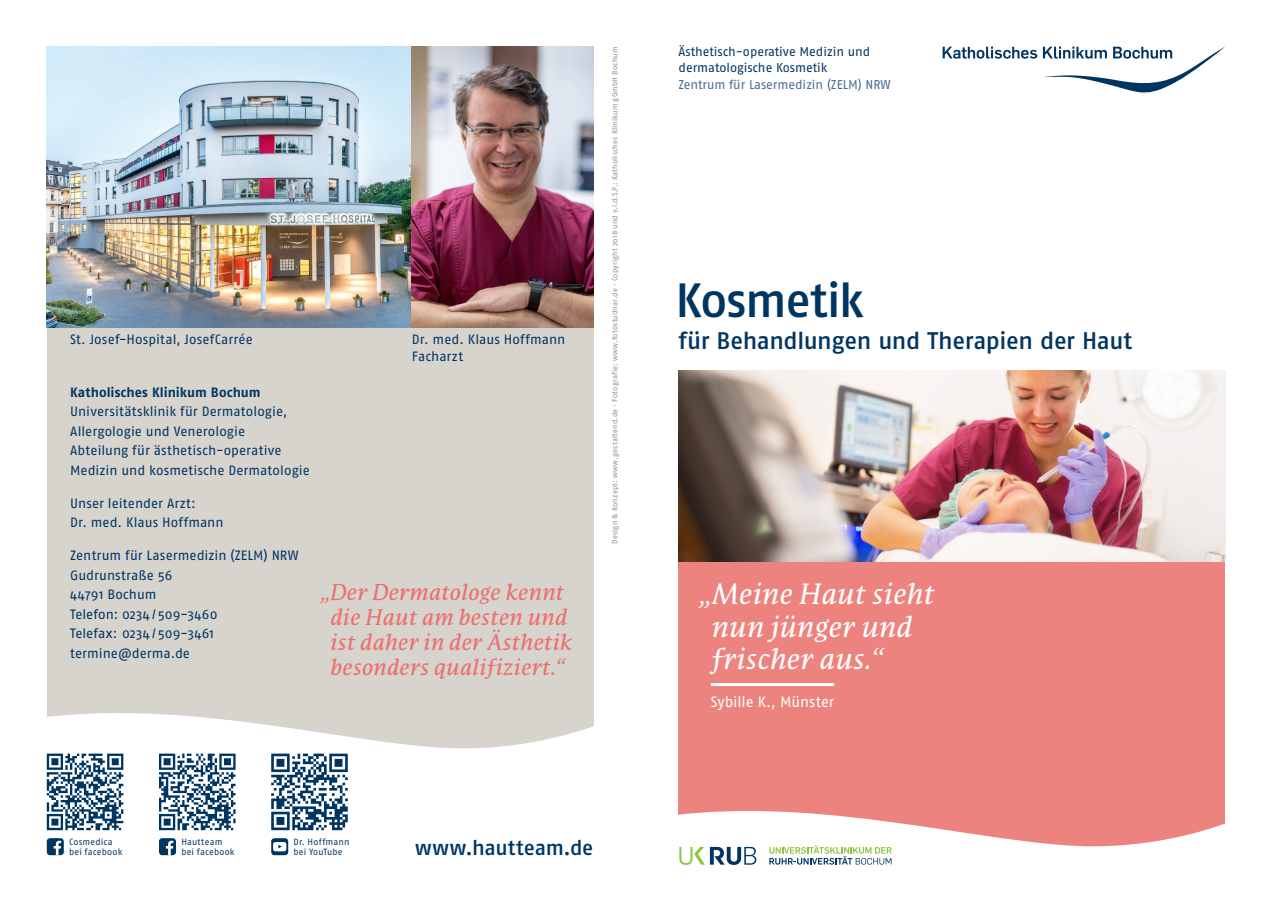
<style>
.page{position:relative;width:1272px;height:902px;background:#fff}
.page>*{position:absolute;margin:0;border:0;box-sizing:border-box;transform-origin:0 0}
.t1{font:500 48px "Fago No";letter-spacing:-.03em;color:#003562}
.t2{font:italic 27px/32.4px "Parable LF";color:#fff}
.t3{font:500 24px "Fago No";letter-spacing:-.015em;color:#003562}
.t4{font:italic 21px/25.2px "Parable LF";color:#eb6f6d;text-align:center}
.t5{font:500 21px "Fago No";letter-spacing:-.005em;color:#003562}
.t6{font:15px "Fago No";letter-spacing:-.005em;color:#fff}
.t7{font:13.5px/19.5px "Fago No";letter-spacing:.005em;color:#003562}
.t8{font:700 13.5px "Fago No";letter-spacing:.005em;color:#003562}
.t9{font:12.75px/16.5px "Fago No";letter-spacing:-.005em;color:#003562}
.t10{font:12.75px "Fago No";letter-spacing:-.005em;color:#476d96}
.t11{font:9px/10.5px "Fago No";letter-spacing:.02em;color:#003562}
.t12{font:7.5px "Fago No";letter-spacing:.025em;color:#989180}
</style>
<div class="page">
<div style="left:678px;top:397px;width:547px;height:500px;background:#ed837e"></div>
<img style="left:678px;top:370px;width:547px;height:191px">
<hr style="left:711px;top:683px;width:123px;height:3px;background:#fff">
<div style="left:47px;top:47px;width:546px;height:831px;background:#d7d3cd"></div>
<img style="left:47px;top:47px;width:546px;height:280px">
<svg style="left:46px;top:708px;width:548px;height:170px;fill:#fff"></svg>
<div style="left:47px;top:838px;width:17px;height:17px;background:#003562;border-radius:3px"></div>
<svg style="left:54px;top:840px;width:7px;height:15px"></svg>
<div style="left:159px;top:838px;width:17px;height:17px;background:#003562;border-radius:3px"></div>
<svg style="left:166px;top:840px;width:7px;height:15px"></svg>
<svg style="left:47px;top:753px;width:76px;height:77px"></svg>
<svg style="left:271px;top:838px;width:17px;height:17px"></svg>
<svg style="left:273px;top:841px;width:13px;height:10px"></svg>
<svg style="left:159px;top:753px;width:76px;height:77px"></svg>
<svg style="left:271px;top:753px;width:77px;height:77px"></svg>
<svg style="left:678px;top:811px;width:547px;height:86px;fill:#fff"></svg>
<svg style="left:710px;top:846px;width:46px;height:18px"></svg>
<svg style="left:679px;top:846px;width:25px;height:18px"></svg>
<svg style="left:769px;top:845px;width:122px;height:19px"></svg>
<svg style="left:942px;top:46px;width:283px;height:46px"></svg>
<p class="t7" style="left:70px;top:330px;width:184px">St. Josef-Hospital, JosefCarrée</p>
<p class="t7" style="left:412px;top:331px;width:155px;line-height:16.5px">Dr. med. Klaus Hoffmann<br>Facharzt</p>
<p class="t8" style="left:70px;top:384px;width:192px">Katholisches Klinikum Bochum</p>
<p class="t7" style="left:70px;top:402px;width:241px">Universitätsklinik für Dermatologie, Allergologie und Venerologie<br>Abteilung für ästhetisch-operative Medizin und kosmetische Dermatologie</p>
<p class="t7" style="left:70px;top:493px;width:155px">Unser leitender Arzt:<br>Dr. med. Klaus Hoffmann</p>
<p class="t7" style="left:70px;top:546px;width:230px">Zentrum für Lasermedizin (ZELM) NRW<br>Gudrunstraße 56<br>44791 Bochum<br>Telefon: 0234/509-3460<br>Telefax: 0234/509-3461 termine@derma.de</p>
<h3 class="t4" style="left:321px;top:579px;width:253px">„Der Dermatologe kennt die Haut am besten und ist daher in der Ästhetik besonders qualifiziert.“</h3>
<p class="t12" style="left:610px;top:543px;width:498px;rotate:-90deg">Design &amp; Konzept: www.gestaltend.de · Fotografie: www.fotostudnar.de · Copyright 2018 und v.i.d.S.P.: Katholisches Klinikum gGmbH Bochum</p>
<p class="t11" style="left:69px;top:836px;width:55px">Cosmedica bei facebook</p>
<p class="t11" style="left:181px;top:836px;width:55px">Hautteam bei facebook</p>
<p class="t11" style="left:293px;top:836px;width:57px">Dr. Hoffmann bei YouTube</p>
<h3 class="t5" style="left:415px;top:835px;width:180px">www.hautteam.de</h3>
<p class="t9" style="left:678px;top:43px;width:193px">Ästhetisch-operative Medizin und dermatologische Kosmetik</p>
<p class="t10" style="left:678px;top:77px;width:214px">Zentrum für Lasermedizin (ZELM) NRW</p>
<h1 class="t1" style="left:675px;top:273px;width:190px">Kosmetik</h1>
<h3 class="t3" style="left:678px;top:326px;width:455px">für Behandlungen und Therapien der Haut</h3>
<h2 class="t2" style="left:711px;top:577px;width:224px;text-indent:-12px">„Meine Haut sieht nun jünger und frischer aus.“</h2>
<p class="t6" style="left:711px;top:693px;width:125px">Sybille K., Münster</p>
</div>
